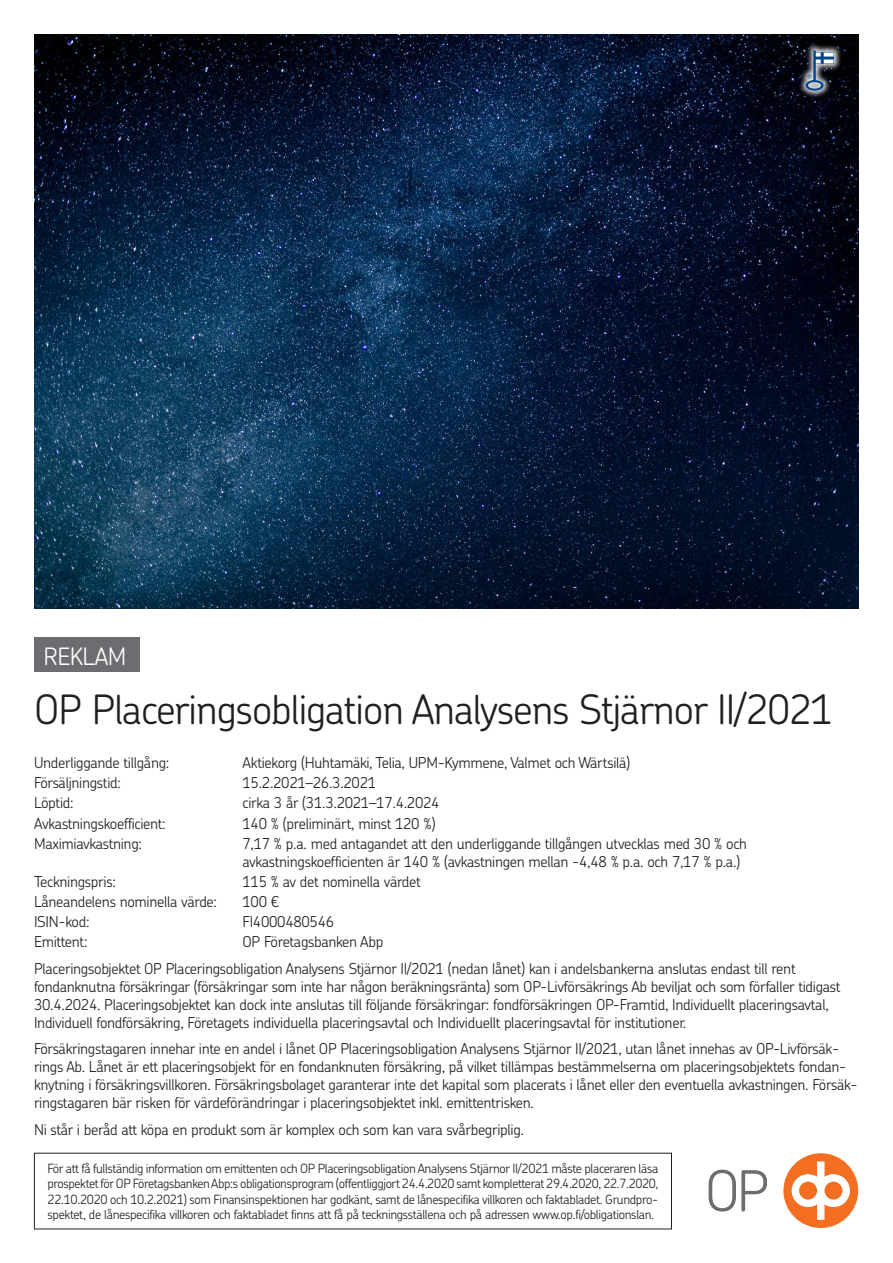
<style>
.page{position:relative;width:893px;height:1263px;background:#fff}
.page>*{position:absolute;margin:0;border:0;box-sizing:border-box;transform-origin:0 0}
.t1{font:300 40.5px "OP Chevin Pro";letter-spacing:-.025em;color:#231f20}
.t2{font:300 24px "OP Chevin Pro";letter-spacing:-.025em;color:#fff}
.t3{font:300 15px/18px "OP Chevin Pro";letter-spacing:-.02em;color:#231f20}
.t4{font:300 12.75px/15.3px "OP Chevin Pro";letter-spacing:-.025em;color:#231f20;text-align:justify}
</style>
<div class="page">
<img style="left:34px;top:34px;width:825px;height:574px">
<div style="left:798px;top:43px;width:44px;height:55px;background:#fff;opacity:.84"></div>
<svg style="left:805px;top:50px;width:29px;height:41px"></svg>
<div style="left:34px;top:638px;width:105px;height:34px;background:#6c6d70"></div>
<svg style="left:709px;top:1170px;width:58px;height:41px"></svg>
<div style="left:783px;top:1153px;width:75px;height:75px;background:#f36e21;border-radius:50%"></div>
<svg style="left:792px;top:1161px;width:58px;height:59px"></svg>
<h2 class="t2" style="left:44px;top:640px;width:84px">REKLAM</h2>
<h1 class="t1" style="left:34px;top:681px;width:801px">OP Placeringsobligation Analysens Stjärnor II/2021</h1>
<p class="t3" style="left:34px;top:753px;width:137px">Underliggande tillgång:</p>
<p class="t3" style="left:243px;top:753px;width:389px">Aktiekorg (Huhtamäki, Telia, UPM-Kymmene, Valmet och Wärtsilä)</p>
<p class="t3" style="left:34px;top:773px;width:88px">Försäljningstid:</p>
<p class="t3" style="left:243px;top:773px;width:135px">15.2.2021–26.3.2021</p>
<p class="t3" style="left:34px;top:793px;width:41px">Löptid:</p>
<p class="t3" style="left:243px;top:793px;width:199px">cirka 3 år (31.3.2021–17.4.2024</p>
<p class="t3" style="left:34px;top:814px;width:133px">Avkastningskoefficient:</p>
<p class="t3" style="left:243px;top:814px;width:194px">140 % (preliminärt, minst 120 %)</p>
<p class="t3" style="left:34px;top:834px;width:109px">Maximiavkastning:</p>
<p class="t3" style="left:243px;top:834px;width:506px">7,17 % p.a. med antagandet att den underliggande tillgången utvecklas med 30 % och avkastningskoefficienten är 140 % (avkastningen mellan -4,48 % p.a. och 7,17 % p.a.)</p>
<p class="t3" style="left:34px;top:872px;width:83px">Teckningspris:</p>
<p class="t3" style="left:243px;top:872px;width:180px">115 % av det nominella värdet</p>
<p class="t3" style="left:34px;top:892px;width:185px">Låneandelens nominella värde:</p>
<p class="t3" style="left:243px;top:892px;width:38px">100 €</p>
<p class="t3" style="left:34px;top:912px;width:57px">ISIN-kod:</p>
<p class="t3" style="left:243px;top:912px;width:93px">FI4000480546</p>
<p class="t3" style="left:34px;top:932px;width:55px">Emittent:</p>
<p class="t3" style="left:34px;top:928px;width:763px;line-height:26.5px;text-indent:208px">OP Företagsbanken Abp<br>Placeringsobjektet OP Placeringsobligation Analysens Stjärnor II/2021 (nedan lånet) kan i andelsbankerna anslutas endast till rent</p>
<p class="t3" style="left:34px;top:977px;width:808px">fondanknutna försäkringar (försäkringar som inte har någon beräkningsränta) som OP-Livförsäkrings Ab beviljat och som förfaller tidigast<br>30.4.2024. Placeringsobjektet kan dock inte anslutas till följande försäkringar: fondförsäkringen OP-Framtid, Individuellt placeringsavtal,<br>Individuell fondförsäkring, Företagets individuella placeringsavtal och Individuellt placeringsavtal för institutioner.</p>
<p class="t3" style="left:34px;top:1039px;width:825px">Försäkringstagaren innehar inte en andel i lånet OP Placeringsobligation Analysens Stjärnor II/2021, utan lånet innehas av OP-Livförsäk&shy;rings Ab. Lånet är ett placeringsobjekt för en fondanknuten försäkring, på vilket tillämpas bestämmelserna om placeringsobjektets fondan&shy;knytning i försäkringsvillkoren. Försäkringsbolaget garanterar inte det kapital som placerats i lånet eller den eventuella avkastningen. Försäk&shy;ringstagaren bär risken för värdeförändringar i placeringsobjektet inkl. emittentrisken.</p>
<p class="t3" style="left:34px;top:1120px;width:492px">Ni står i beråd att köpa en produkt som är komplex och som kan vara svårbegriplig.</p>
<p class="t4" style="left:48px;top:1160px;width:612px">För att få fullständig information om emittenten och OP Placeringsobligation Analysens Stjärnor II/2021 måste placeraren läsa prospektet för OP Företagsbanken Abp:s obligationsprogram (offentliggjort 24.4.2020 samt kompletterat 29.4.2020, 22.7.2020, 22.10.2020 och 10.2.2021) som Finansinspektionen har godkänt, samt de lånespecifika villkoren och faktabladet. Grundpro&shy;spektet, de lånespecifika villkoren och faktabladet finns att få på teckningsställena och på adressen www.op.fi/obligationslan.</p>
</div>
